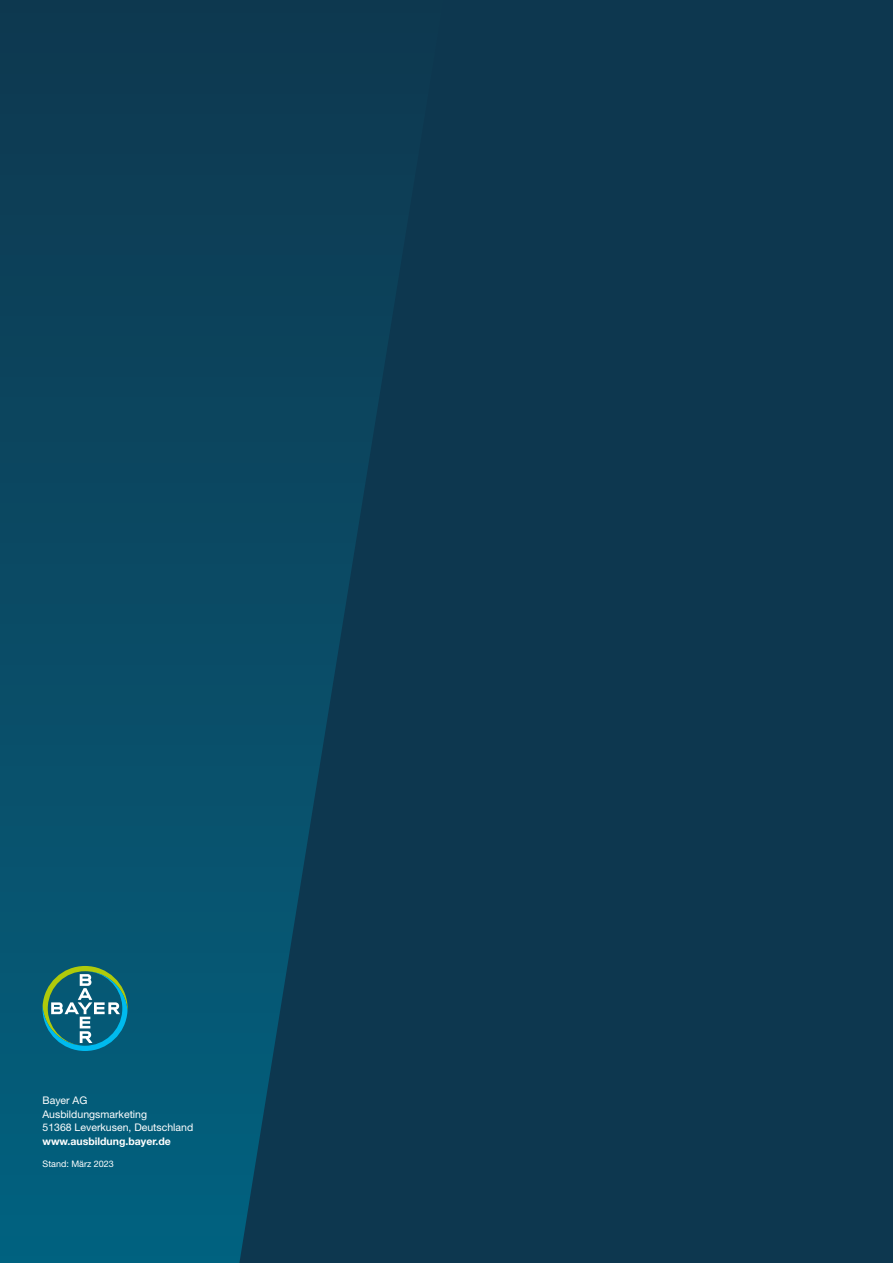
<style>
.page{position:relative;width:893px;height:1263px;background:#0d374f}
.page>*{position:absolute;margin:0;border:0;box-sizing:border-box;transform-origin:0 0}
.t1{font:10.5px/13.5px "Helvetica Neue LT Std";color:#fff}
.t2{font:700 10.5px "Helvetica Neue LT Std";color:#fff}
.t3{font:9px "Helvetica Neue LT Std";color:#fff}
</style>
<div class="page">
<svg style="left:0;top:296px;width:395px;height:967px"></svg>
<svg style="left:43px;top:966px;width:85px;height:85px;background:#2f7d85"></svg>
<p class="t1" style="left:43px;top:1094px;width:152px">Bayer AG<br>Ausbildungsmarketing<br>51368 Leverkusen, Deutschland</p>
<p class="t2" style="left:43px;top:1135px;width:130px">www.ausbildung.bayer.de</p>
<p class="t3" style="left:43px;top:1158px;width:73px">Stand: März 2023</p>
</div>
